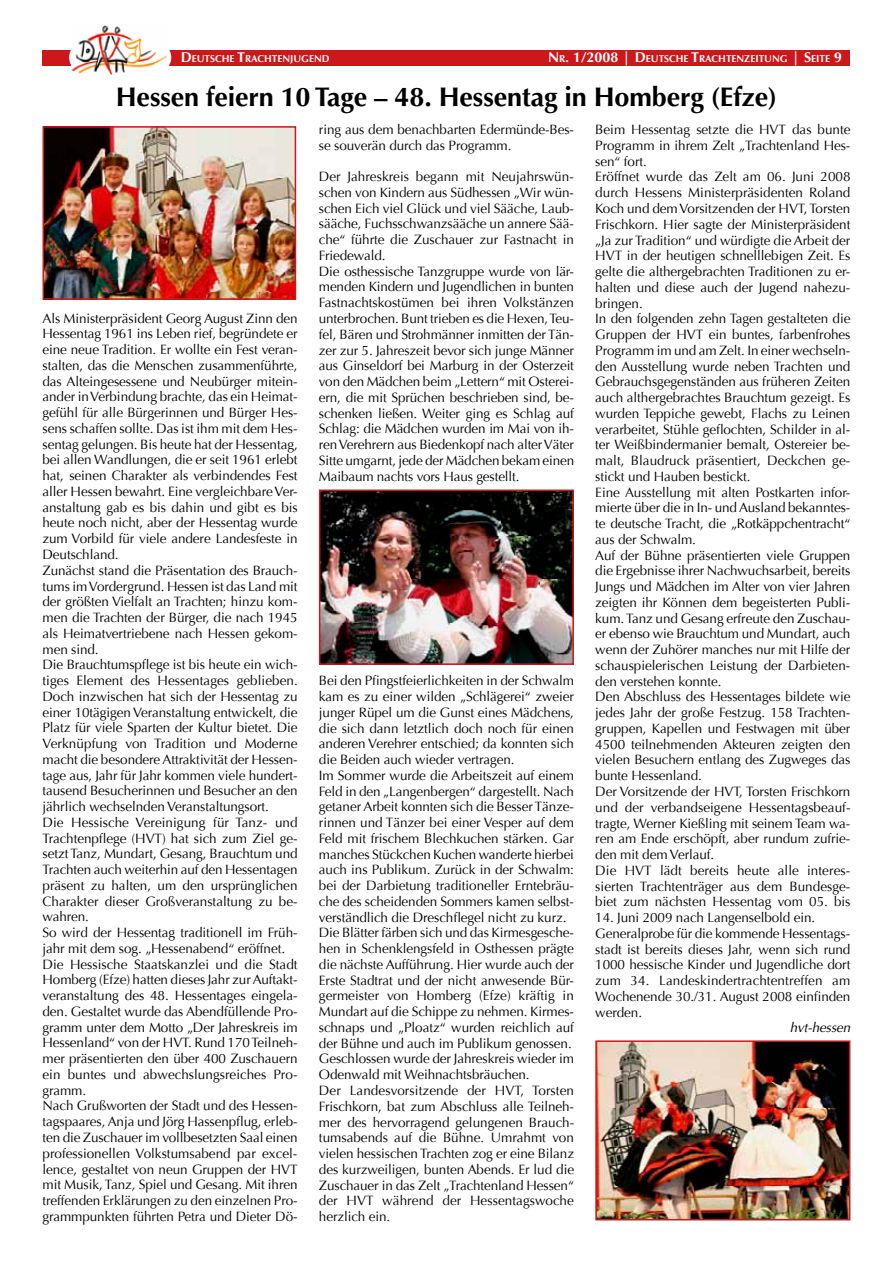
<style>
.page{position:relative;width:893px;height:1263px;background:#fff}
.page>*{position:absolute;margin:0;border:0;box-sizing:border-box;transform-origin:0 0}
.t1{font:700 27px "Optima";letter-spacing:-.005em;color:#000}
.t2{font:13.5px/15.8px "Optima";letter-spacing:-.005em;color:#000}
.t3{font:italic 13.5px "Optima";letter-spacing:-.005em;color:#000}
.t4{font:700 10.05px "Optima";color:#fff}
.s1{font-size:14.25px}
</style>
<div class="page">
<div style="left:43px;top:50px;width:807px;height:16px;background:#cd171a"></div>
<div style="left:69px;top:30px;width:102px;height:55px;background:#fff;border-radius:50%"></div>
<img style="left:72px;top:25px;width:95px;height:49px">
<img style="left:46px;top:129px;width:247px;height:168px">
<div style="left:43px;top:126px;width:253px;height:174px;border:2px solid #cd171a"></div>
<img style="left:322px;top:492px;width:249px;height:170px">
<div style="left:319px;top:489px;width:255px;height:176px;border:2px solid #cd171a"></div>
<img style="left:598px;top:1043px;width:249px;height:174px">
<div style="left:595px;top:1040px;width:255px;height:180px;border:2px solid #cd171a"></div>
<p class="t4" style="left:181px;top:53px;width:149px"><span class="s1">D</span>EUTSCHE <span class="s1">T</span>RACHTENJUGEND</p>
<p class="t4" style="left:548px;top:53px;width:295px"><span class="s1">N</span> R<span class="s1">. 1/2008 | D</span>EUTSCHE <span class="s1">T</span>RACHTENZEITUNG <span class="s1">| S</span>EITE <span class="s1">9</span></p>
<h1 class="t1" style="left:116px;top:81px;width:663px">Hessen feiern 10 Tage – 48. Hessentag in Homberg (Efze)</h1>
<p class="t2" style="left:43px;top:310px;width:257px">Als Ministerpräsident Georg August Zinn den Hessentag 1961 ins Leben rief, begründete er eine neue Tradition. Er wollte ein Fest veran&shy;stalten, das die Menschen zusammenführte, das Alteingesessene und Neubürger mitein&shy;ander in Verbindung brachte, das ein Heimat&shy;gefühl für alle Bürgerinnen und Bürger Hes&shy;sens schaffen sollte. Das ist ihm mit dem Hes&shy;sentag gelungen. Bis heute hat der Hessentag, bei allen Wandlungen, die er seit 1961 erlebt hat, seinen Charakter als verbindendes Fest aller Hessen bewahrt. Eine vergleichbare Ver&shy;anstaltung gab es bis dahin und gibt es bis heute noch nicht, aber der Hessentag wurde zum Vorbild für viele andere Landesfeste in Deutschland.<br>Zunächst stand die Präsentation des Brauch&shy;tums im Vordergrund. Hessen ist das Land mit der größten Vielfalt an Trachten; hinzu kom&shy;men die Trachten der Bürger, die nach 1945 als Heimatvertriebene nach Hessen gekom&shy;men sind.<br>Die Brauchtumspflege ist bis heute ein wich&shy;tiges Element des Hessentages geblieben.<br>Doch inzwischen hat sich der Hessentag zu einer 10tägigen Veranstaltung entwickelt, die Platz für viele Sparten der Kultur bietet. Die Verknüpfung von Tradition und Moderne macht die besondere Attraktivität der Hessen&shy;tage aus, Jahr für Jahr kommen viele hundert&shy;tausend Besucherinnen und Besucher an den jährlich wechselnden Veranstaltungsort.<br>Die Hessische Vereinigung für Tanz- und Trachtenpflege (HVT) hat sich zum Ziel ge&shy;setzt Tanz, Mundart, Gesang, Brauchtum und Trachten auch weiterhin auf den Hessentagen präsent zu halten, um den ursprünglichen Charakter dieser Großveranstaltung zu be&shy;wahren.<br>So wird der Hessentag traditionell im Früh&shy;jahr mit dem sog. „Hessenabend“ eröffnet.<br>Die Hessische Staatskanzlei und die Stadt Homberg (Efze) hatten dieses Jahr zur Auftakt&shy;veranstaltung des 48. Hessentages eingela&shy;den. Gestaltet wurde das Abendfüllende Pro&shy;gramm unter dem Motto „Der Jahreskreis im Hessenland“ von der HVT. Rund 170 Teilneh&shy;mer präsentierten den über 400 Zuschauern ein buntes und abwechslungsreiches Pro&shy;gramm.<br>Nach Grußworten der Stadt und des Hessen&shy;tagspaares, Anja und Jörg Hassenpflug, erleb&shy;ten die Zuschauer im vollbesetzten Saal einen professionellen Volkstumsabend par excel&shy;lence, gestaltet von neun Gruppen der HVT mit Musik, Tanz, Spiel und Gesang. Mit ihren treffenden Erklärungen zu den einzelnen Pro&shy;grammpunkten führten Petra und Dieter Dö-</p>
<p class="t2" style="left:319px;top:122px;width:257px">ring aus dem benachbarten Edermünde-Bes&shy;se souverän durch das Programm.</p>
<p class="t2" style="left:319px;top:169px;width:257px">Der Jahreskreis begann mit Neujahrswün&shy;schen von Kindern aus Südhessen „Wir wün&shy;schen Eich viel Glück und viel Sääche, Laub&shy;sääche, Fuchsschwanzsääche un annere Sää&shy;che“ führte die Zuschauer zur Fastnacht in Friedewald.<br>Die osthessische Tanzgruppe wurde von lär&shy;menden Kindern und Jugendlichen in bunten Fastnachtskostümen bei ihren Volkstänzen unterbrochen. Bunt trieben es die Hexen, Teu&shy;fel, Bären und Strohmänner inmitten der Tän&shy;zer zur 5. Jahreszeit bevor sich junge Männer aus Ginseldorf bei Marburg in der Osterzeit von den Mädchen beim „Lettern“ mit Osterei&shy;ern, die mit Sprüchen beschrieben sind, be&shy;schenken ließen. Weiter ging es Schlag auf Schlag: die Mädchen wurden im Mai von ih&shy;ren Verehrern aus Biedenkopf nach alter Väter Sitte umgarnt, jede der Mädchen bekam einen Maibaum nachts vors Haus gestellt.</p>
<p class="t2" style="left:319px;top:673px;width:257px">Bei den Pfingstfeierlichkeiten in der Schwalm kam es zu einer wilden „Schlägerei“ zweier junger Rüpel um die Gunst eines Mädchens, die sich dann letztlich doch noch für einen anderen Verehrer entschied; da konnten sich die Beiden auch wieder vertragen.<br>Im Sommer wurde die Arbeitszeit auf einem Feld in den „Langenbergen“ dargestellt. Nach getaner Arbeit konnten sich die Besser Tänze&shy;rinnen und Tänzer bei einer Vesper auf dem Feld mit frischem Blechkuchen stärken. Gar manches Stückchen Kuchen wanderte hierbei auch ins Publikum. Zurück in der Schwalm: bei der Darbietung traditioneller Erntebräu&shy;che des scheidenden Sommers kamen selbst&shy;verständlich die Dreschflegel nicht zu kurz.<br>Die Blätter färben sich und das Kirmesgesche&shy;hen in Schenklengsfeld in Osthessen prägte die nächste Aufführung. Hier wurde auch der Erste Stadtrat und der nicht anwesende Bür&shy;germeister von Homberg (Efze) kräftig in Mundart auf die Schippe zu nehmen. Kirmes&shy;schnaps und „Ploatz“ wurden reichlich auf der Bühne und auch im Publikum genossen.<br>Geschlossen wurde der Jahreskreis wieder im Odenwald mit Weihnachtsbräuchen.<br>Der Landesvorsitzende der HVT, Torsten Frischkorn, bat zum Abschluss alle Teilneh&shy;mer des hervorragend gelungenen Brauch&shy;tumsabends auf die Bühne. Umrahmt von vielen hessischen Trachten zog er eine Bilanz des kurzweiligen, bunten Abends. Er lud die Zuschauer in das Zelt „Trachtenland Hessen“ der HVT während der Hessentagswoche herzlich ein.</p>
<p class="t2" style="left:595px;top:122px;width:257px">Beim Hessentag setzte die HVT das bunte Programm in ihrem Zelt „Trachtenland Hes&shy;sen“ fort.<br>Eröffnet wurde das Zelt am 06. Juni 2008 durch Hessens Ministerpräsidenten Roland Koch und dem Vorsitzenden der HVT, Torsten Frischkorn. Hier sagte der Ministerpräsident „Ja zur Tradition“ und würdigte die Arbeit der HVT in der heutigen schnelllebigen Zeit. Es gelte die althergebrachten Traditionen zu er&shy;halten und diese auch der Jugend nahezu&shy;bringen.<br>In den folgenden zehn Tagen gestalteten die Gruppen der HVT ein buntes, farbenfrohes Programm im und am Zelt. In einer wechseln&shy;den Ausstellung wurde neben Trachten und Gebrauchsgegenständen aus früheren Zeiten auch althergebrachtes Brauchtum gezeigt. Es wurden Teppiche gewebt, Flachs zu Leinen verarbeitet, Stühle geflochten, Schilder in al&shy;ter Weißbindermanier bemalt, Ostereier be&shy;malt, Blaudruck präsentiert, Deckchen ge&shy;stickt und Hauben bestickt.<br>Eine Ausstellung mit alten Postkarten infor&shy;mierte über die in In- und Ausland bekanntes&shy;te deutsche Tracht, die „Rotkäppchentracht“ aus der Schwalm.<br>Auf der Bühne präsentierten viele Gruppen die Ergebnisse ihrer Nachwuchsarbeit, bereits Jungs und Mädchen im Alter von vier Jahren zeigten ihr Können dem begeisterten Publi&shy;kum. Tanz und Gesang erfreute den Zuschau&shy;er ebenso wie Brauchtum und Mundart, auch wenn der Zuhörer manches nur mit Hilfe der schauspielerischen Leistung der Darbieten&shy;den verstehen konnte.<br>Den Abschluss des Hessentages bildete wie jedes Jahr der große Festzug. 158 Trachten&shy;gruppen, Kapellen und Festwagen mit über 4500 teilnehmenden Akteuren zeigten den vielen Besuchern entlang des Zugweges das bunte Hessenland.<br>Der Vorsitzende der HVT, Torsten Frischkorn und der verbandseigene Hessentagsbeauf&shy;tragte, Werner Kießling mit seinem Team wa&shy;ren am Ende erschöpft, aber rundum zufrie&shy;den mit dem Verlauf.<br>Die HVT lädt bereits heute alle interes&shy;sierten Trachtenträger aus dem Bundesge&shy;biet zum nächsten Hessentag vom 05. bis</p>
<p class="t2" style="left:595px;top:910px;width:257px">14. Juni 2009 nach Langenselbold ein.<br>Generalprobe für die kommende Hessentags&shy;stadt ist bereits dieses Jahr, wenn sich rund 1000 hessische Kinder und Jugendliche dort zum 34. Landeskindertrachtentreffen am Wochenende 30./31. August 2008 einfinden werden.</p>
<p class="t3" style="left:790px;top:1020px;width:62px">hvt-hessen</p>
</div>
